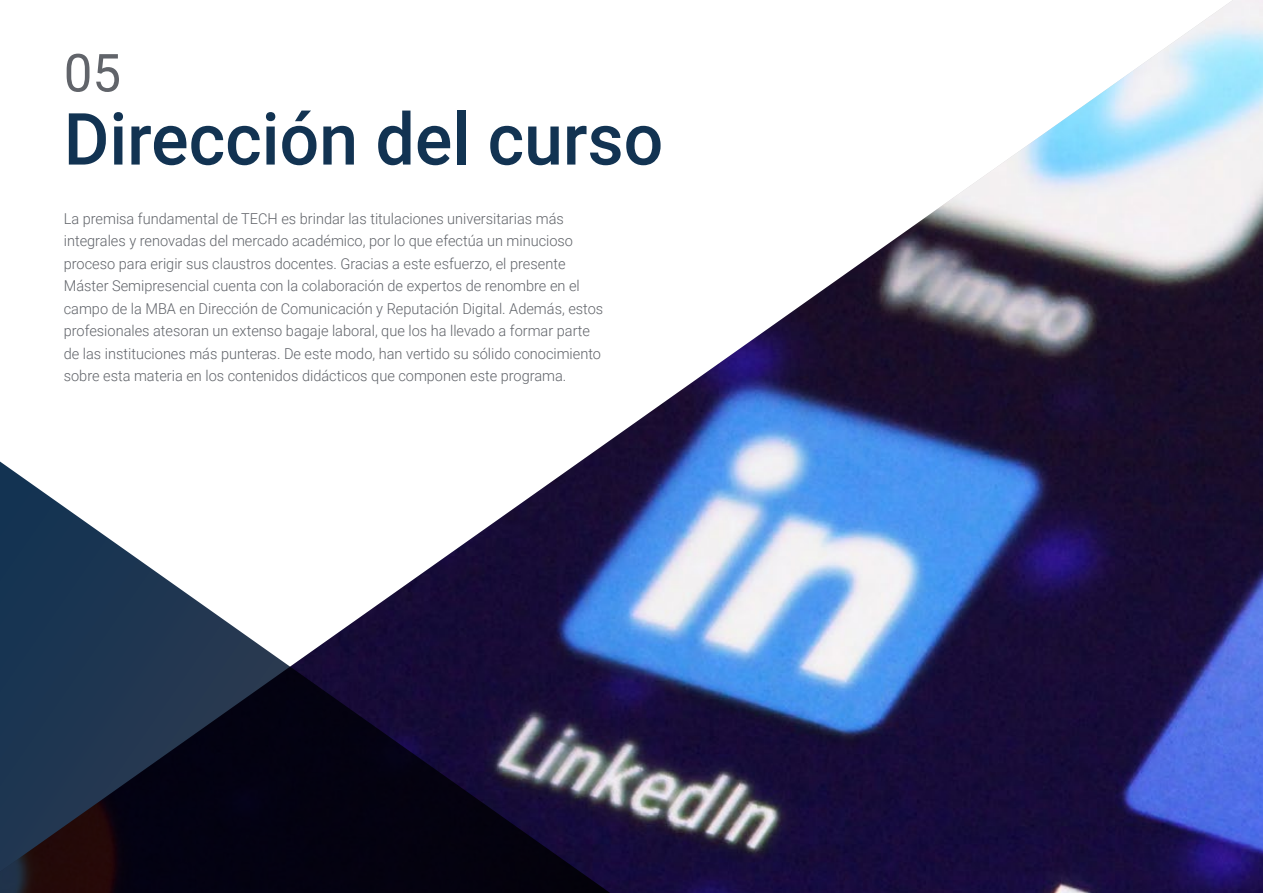
<style>
.page{position:relative;width:1263px;height:893px;background:#fff}
.page>*{position:absolute;margin:0;border:0;box-sizing:border-box;transform-origin:0 0}
.t1{font:500 72px "Roboto";color:#123352}
.t2{font:52.5px "Roboto";color:#61646a}
.t3{font:300 15px/22.5px "Roboto";color:#61646a}
</style>
<div class="page">
<img style="left:602px;top:0;width:661px;height:893px">
<svg style="left:0;top:446px;width:640px;height:447px"></svg>
<h2 class="t2" style="left:64px;top:36px;width:59px">05</h2>
<h1 class="t1" style="left:64px;top:89px;width:601px">Dirección del curso</h1>
<p class="t3" style="left:64px;top:207px;width:541px">La premisa fundamental de TECH es brindar las titulaciones universitarias más integrales y renovadas del mercado académico, por lo que efectúa un minucioso proceso para erigir sus claustros docentes. Gracias a este esfuerzo, el presente Máster Semipresencial cuenta con la colaboración de expertos de renombre en el campo de la MBA en Dirección de Comunicación y Reputación Digital. Además, estos profesionales atesoran un extenso bagaje laboral, que los ha llevado a formar parte de las instituciones más punteras. De este modo, han vertido su sólido conocimiento sobre esta materia en los contenidos didácticos que componen este programa.</p>
</div>
